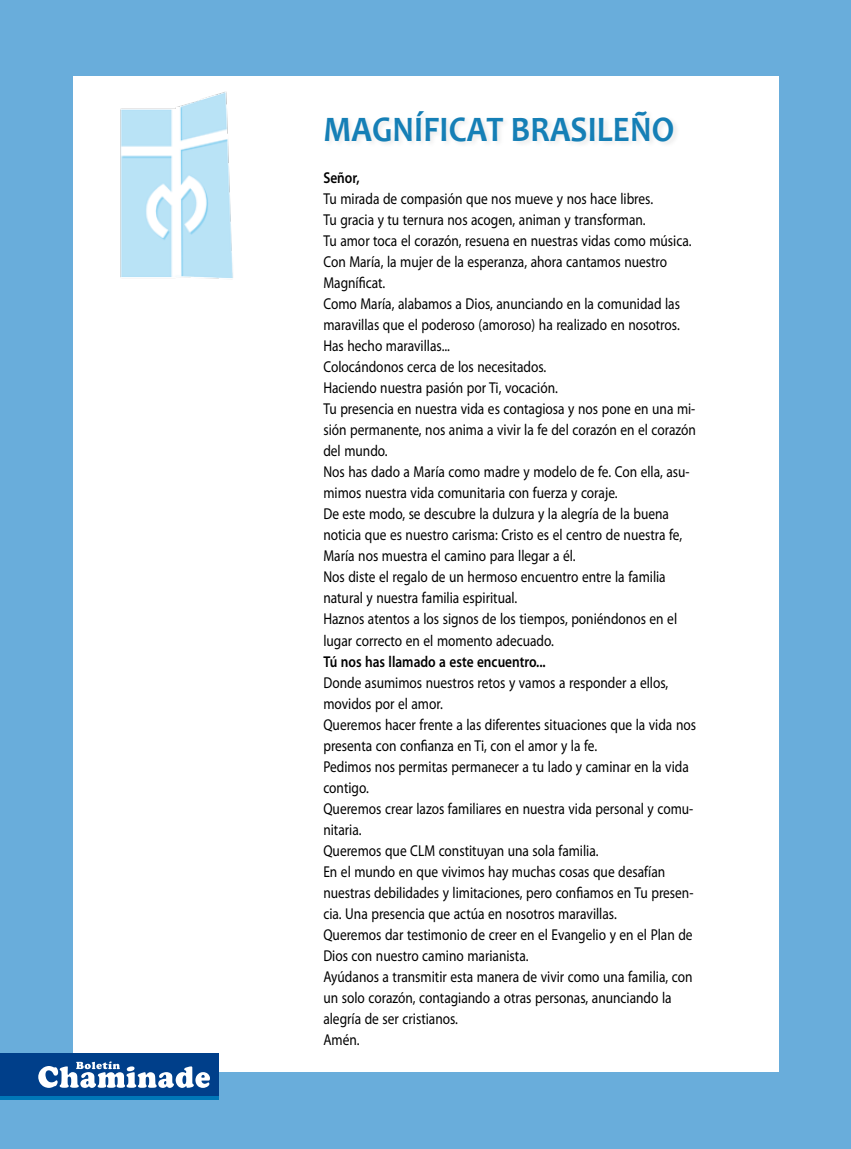
<style>
.page{position:relative;width:851px;height:1149px;background:#fff}
.page>*{position:absolute;margin:0;border:0;box-sizing:border-box;transform-origin:0 0}
.t1{font:700 36px "Candara";letter-spacing:.005em;color:#157fb6;scale:.9 1}
.t2{font:15.75px/21px "Myriad Pro";color:#000;scale:.85 1}
.t3{font:600 15.75px "Myriad Pro";color:#000;scale:.85 1}
</style>
<div class="page">
<div style="left:0;top:0;width:850px;height:1148px;background:#69addb"></div>
<div style="left:73px;top:77px;width:705px;height:994px;background:#fff"></div>
<div style="left:0;top:1053px;width:218px;height:45px;background:linear-gradient(to right,#003f8a,#003f8a)"></div>
<div style="left:0;top:1053px;width:218px;height:42px;background:#003f8a"></div>
<svg style="left:38px;top:1061px;width:172px;height:26px"></svg>
<div style="left:323px;top:109px;width:357px;height:40px;background:#fbfbfb"></div>
<img style="left:120px;top:91px;width:113px;height:188px">
<h1 class="t1" style="left:323px;top:107px;width:391px">MAGNÍFICAT BRASILEÑO</h1>
<p class="t3" style="left:323px;top:168px;width:44px">Señor,</p>
<p class="t2" style="left:323px;top:188px;width:440px">Tu mirada de compasión que nos mueve y nos hace libres.<br>Tu gracia y tu ternura nos acogen, animan y transforman.<br>Tu amor toca el corazón, resuena en nuestras vidas como música.<br>Con María, la mujer de la esperanza, ahora cantamos nuestro Magníficat.<br>Como María, alabamos a Dios, anunciando en la comunidad las maravillas que el poderoso (amoroso) ha realizado en nosotros.<br>Has hecho maravillas...<br>Colocándonos cerca de los necesitados.<br>Haciendo nuestra pasión por Ti, vocación.<br>Tu presencia en nuestra vida es contagiosa y nos pone en una mi&shy;sión permanente, nos anima a vivir la fe del corazón en el corazón del mundo.<br>Nos has dado a María como madre y modelo de fe. Con ella, asu&shy;mimos nuestra vida comunitaria con fuerza y coraje.<br>De este modo, se descubre la dulzura y la alegría de la buena noticia que es nuestro carisma: Cristo es el centro de nuestra fe, María nos muestra el camino para llegar a él.<br>Nos diste el regalo de un hermoso encuentro entre la familia natural y nuestra familia espiritual.<br>Haznos atentos a los signos de los tiempos, poniéndonos en el lugar correcto en el momento adecuado.</p>
<p class="t3" style="left:323px;top:651px;width:263px">Tú nos has llamado a este encuentro...</p>
<p class="t2" style="left:323px;top:671px;width:440px">Donde asumimos nuestros retos y vamos a responder a ellos, movidos por el amor.<br>Queremos hacer frente a las diferentes situaciones que la vida nos presenta con confianza en Ti, con el amor y la fe.<br>Pedimos nos permitas permanecer a tu lado y caminar en la vida contigo.<br>Queremos crear lazos familiares en nuestra vida personal y comu&shy;nitaria.<br>Queremos que CLM constituyan una sola familia.<br>En el mundo en que vivimos hay muchas cosas que desafían nuestras debilidades y limitaciones, pero confiamos en Tu presen&shy;cia. Una presencia que actúa en nosotros maravillas.<br>Queremos dar testimonio de creer en el Evangelio y en el Plan de Dios con nuestro camino marianista.<br>Ayúdanos a transmitir esta manera de vivir como una familia, con un solo corazón, contagiando a otras personas, anunciando la alegría de ser cristianos.<br>Amén.</p>
</div>
